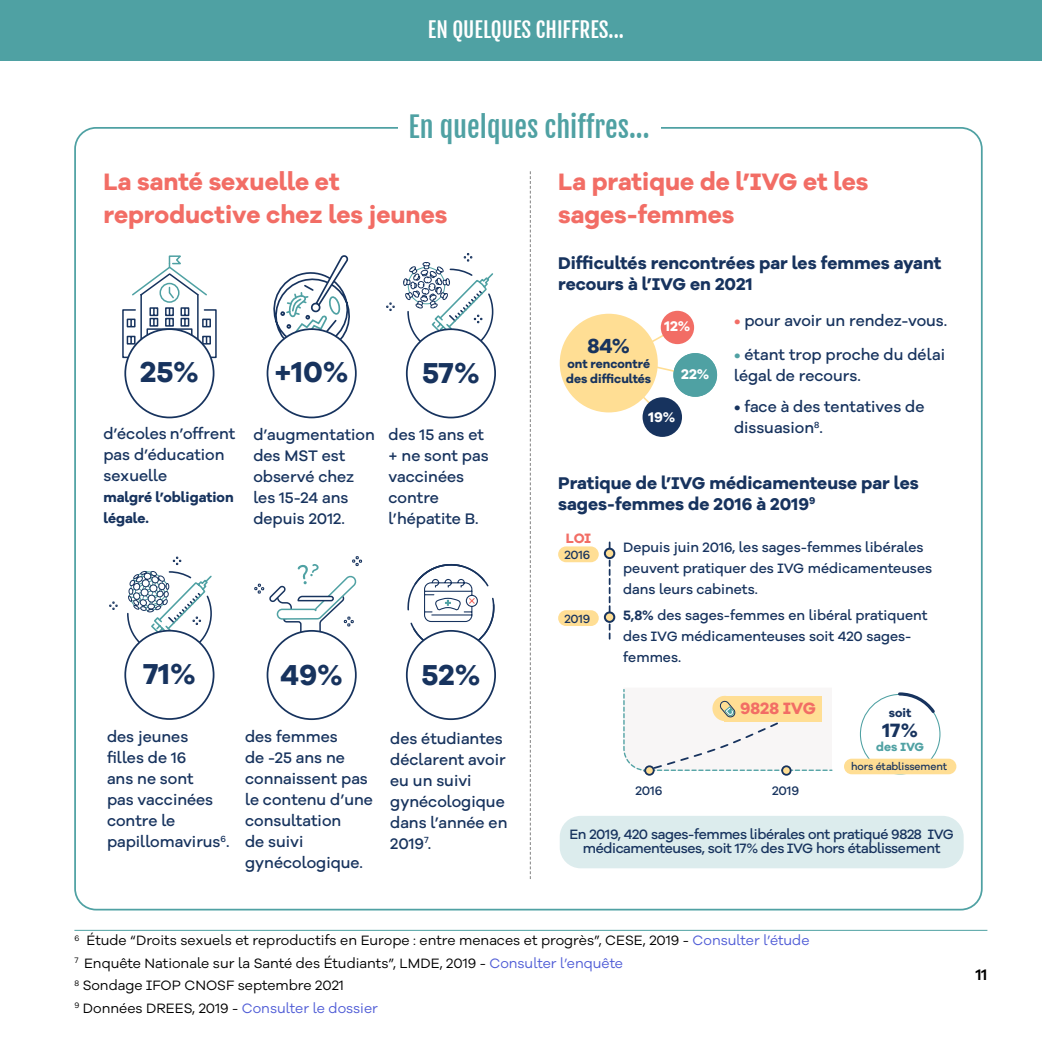
<style>
.page{position:relative;width:1042px;height:1042px;background:#fff}
.page>*{position:absolute;margin:0;border:0;box-sizing:border-box;transform-origin:0 0}
.t1{font:29.75px "Galano Grotesque Alt Bold";color:#17335e}
.t2{font:28px "Fjalla One";color:#4fa1a3}
.t3{font:24.5px/33.2px "Galano Grotesque Alt Bold";color:#f26d65}
.t4{font:21px "Fjalla One";color:#fff}
.t5{font:21px "Galano Grotesque Alt Bold";color:#17335e}
.t6{font:19.95px "Galano Grotesque Alt Bold";color:#17335e}
.t7{font:17.5px/21px "Galano Grotesque Alt Bold";color:#17335e}
.t8{font:16.97px "Galano Grotesque Alt Bold";color:#f26d65}
.t9{font:15.75px/21px "Galano Grotesque Alt Medium";color:#17335e}
.t10{font:700 15.75px "Galano Grotesque Alt Semi";color:#000}
.t11{font:14.35px "Galano Grotesque Alt Bold";color:#fff}
.t12{font:14px "Galano Grotesque Alt Regular";color:#000}
.t13{font:14px/21px "Galano Grotesque Alt Medium";color:#17335e}
.t14{font:14px/14px "Galano Grotesque Alt Medium";letter-spacing:-.025em;color:#17335e;text-align:center}
.t15{font:14px/21px "Galano Grotesque Alt Bold";color:#17335e}
.t16{font:14px "Galano Grotesque Alt Bold";color:#f26d65}
.t17{font:12.78px "Galano Grotesque Alt Medium";letter-spacing:-.01em;color:#17335e}
.t18{font:12.25px "Galano Grotesque Alt Bold";color:#17335e}
.t19{font:12.25px "Galano Grotesque Alt Medium";letter-spacing:-.01em;color:#17335e}
.t20{font:12.25px "Galano Grotesque Alt Bold";color:#4fa1a3}
.t21{font:10.5px "Galano Grotesque Alt Medium";letter-spacing:-.01em;color:#17335e}
.s1{color:#f26d65}
.s2{color:#4fa1a3}
.s3{font-family:"Galano Grotesque Alt Semi";font-weight:700}
.s4{color:#4f5cd6}
</style>
<div class="page">
<svg style="left:609px;top:542px;width:1px;height:97px"></svg>
<svg style="left:109px;top:556px;width:103px;height:101px"></svg>
<svg style="left:386px;top:253px;width:108px;height:102px"></svg>
<svg style="left:407px;top:564px;width:88px;height:88px"></svg>
<svg style="left:647px;top:325px;width:32px;height:20px"></svg>
<svg style="left:657px;top:364px;width:19px;height:8px"></svg>
<svg style="left:633px;top:387px;width:25px;height:19px"></svg>
<div style="left:0;top:0;width:1042px;height:60px;background:#4fa1a3"></div>
<hr style="left:74px;top:930px;width:913px;height:1px;background:#4fa1a3">
<svg style="left:530px;top:171px;width:1px;height:708px"></svg>
<svg style="left:122px;top:255px;width:95px;height:104px"></svg>
<svg style="left:269px;top:255px;width:85px;height:103px"></svg>
<div style="left:125px;top:329px;width:89px;height:88px;background:#fff;border-radius:50%"></div>
<div style="left:124px;top:328px;width:90px;height:90px;border:2px solid #17335e;border-radius:50%"></div>
<div style="left:267px;top:329px;width:89px;height:88px;background:#fff;border-radius:50%"></div>
<div style="left:267px;top:328px;width:90px;height:90px;border:2px solid #17335e;border-radius:50%"></div>
<div style="left:125px;top:631px;width:89px;height:88px;background:#fff;border-radius:50%"></div>
<div style="left:124px;top:630px;width:90px;height:90px;border:2px solid #17335e;border-radius:50%"></div>
<div style="left:407px;top:329px;width:88px;height:88px;background:#fff;border-radius:50%"></div>
<div style="left:406px;top:328px;width:90px;height:90px;border:2px solid #17335e;border-radius:50%"></div>
<div style="left:267px;top:630px;width:90px;height:90px;border:2px solid #17335e;border-radius:50%"></div>
<div style="left:407px;top:631px;width:88px;height:88px;background:#fff;border-radius:50%"></div>
<div style="left:406px;top:630px;width:90px;height:90px;border:2px solid #17335e;border-radius:50%"></div>
<svg style="left:896px;top:692px;width:40px;height:24px"></svg>
<div style="left:560px;top:314px;width:98px;height:98px;background:#ffde94;border-radius:50%"></div>
<div style="left:661px;top:311px;width:33px;height:33px;background:#f26d65;border-radius:50%"></div>
<div style="left:673px;top:353px;width:44px;height:44px;background:#4fa1a3;border-radius:50%"></div>
<div style="left:642px;top:397px;width:40px;height:40px;background:#17335e;border-radius:50%"></div>
<div style="left:844px;top:758px;width:112px;height:16px;background:#ffde94;border-radius:8px"></div>
<div style="left:560px;top:816px;width:403px;height:52px;background:#dceced;border-radius:21px"></div>
<div style="left:605px;top:549px;width:9px;height:9px;background:#ffde94;border-radius:50%"></div>
<div style="left:604px;top:548px;width:11px;height:11px;border:2px solid #17335e;border-radius:50%"></div>
<div style="left:605px;top:612px;width:9px;height:10px;background:#ffde94;border-radius:50%"></div>
<div style="left:604px;top:611px;width:11px;height:12px;border:2px solid #17335e;border-radius:50%"></div>
<div style="left:558px;top:546px;width:41px;height:16px;background:#ffde94;border-radius:8px"></div>
<div style="left:558px;top:610px;width:41px;height:16px;background:#ffde94;border-radius:8px"></div>
<div style="left:645px;top:766px;width:9px;height:9px;background:#17335e;border-radius:50%"></div>
<div style="left:644px;top:765px;width:10px;height:10px;border:2px solid #17335e;border-radius:50%"></div>
<div style="left:781px;top:765px;width:10px;height:10px;border:2px solid #17335e;border-radius:50%"></div>
<svg style="left:623px;top:689px;width:210px;height:83px"></svg>
<svg style="left:254px;top:556px;width:108px;height:89px"></svg>
<p class="t4" style="left:428px;top:17px;width:198px">EN QUELQUES CHIFFRES...</p>
<p class="t2" style="left:408px;top:109px;width:243px">En quelques chiffres...</p>
<p class="t3" style="left:103px;top:164px;width:345px">La santé sexuelle et reproductive chez les jeunes</p>
<p class="t3" style="left:558px;top:164px;width:312px">La pratique de l’IVG et les sages-femmes</p>
<p class="t1" style="left:140px;top:353px;width:60px">25%</p>
<p class="t1" style="left:275px;top:353px;width:75px">+10%</p>
<p class="t1" style="left:422px;top:354px;width:59px">57%</p>
<p class="t9" style="left:103px;top:423px;width:133px">d’écoles n’offrent pas d’éducation sexuelle</p>
<p class="t15" style="left:103px;top:486px;width:132px">malgré l’obligation légale.</p>
<p class="t9" style="left:253px;top:424px;width:123px">d’augmentation des MST est observé chez les 15-24 ans depuis 2012.</p>
<p class="t9" style="left:388px;top:424px;width:102px">des 15 ans et + ne sont pas vaccinées contre l’hépatite B.</p>
<p class="t1" style="left:143px;top:655px;width:54px">71%</p>
<p class="t1" style="left:280px;top:655px;width:64px">49%</p>
<p class="t1" style="left:421px;top:655px;width:61px">52%</p>
<p class="t9" style="left:107px;top:725px;width:124px">des jeunes<br>filles de 16<br>ans ne sont<br>pas vaccinées contre le papillomavirus<sup>6</sup>.</p>
<p class="t9" style="left:245px;top:725px;width:129px">des femmes<br>de -25 ans ne connaissent pas le contenu d’une consultation<br>de suivi gynécologique.</p>
<p class="t9" style="left:390px;top:727px;width:119px">des étudiantes déclarent avoir eu un suivi gynécologique dans l’année en<br>2019<sup>7</sup>.</p>
<p class="t7" style="left:558px;top:252px;width:385px">Difficultés rencontrées par les femmes ayant recours à l’IVG en 2021</p>
<p class="t11" style="left:664px;top:317px;width:28px">12%</p>
<p class="t11" style="left:681px;top:365px;width:30px">22%</p>
<p class="t11" style="left:648px;top:408px;width:28px">19%</p>
<p class="t5" style="left:587px;top:332px;width:44px">84%</p>
<p class="t18" style="left:567px;top:356px;width:84px">ont rencontré</p>
<p class="t18" style="left:566px;top:370px;width:87px">des difficultés</p>
<p class="t9" style="left:734px;top:310px;width:215px"><span class="s1">•</span> pour avoir un rendez-vous.</p>
<p class="t9" style="left:734px;top:344px;width:212px"><span class="s2">•</span> étant trop proche du délai légal de recours.</p>
<p class="t9" style="left:734px;top:396px;width:192px">• face à des tentatives de dissuasion<sup>8</sup>.</p>
<p class="t7" style="left:558px;top:472px;width:362px">Pratique de l’IVG médicamenteuse par les sages-femmes de 2016 à 2019<sup>9</sup></p>
<p class="t16" style="left:566px;top:529px;width:27px">LOI</p>
<p class="t19" style="left:564px;top:547px;width:28px">2016</p>
<p class="t19" style="left:564px;top:611px;width:28px">2019</p>
<p class="t13" style="left:623px;top:536px;width:310px">Depuis juin 2016, les sages-femmes libérales peuvent pratiquer des IVG médicamenteuses dans leurs cabinets.</p>
<p class="t13" style="left:623px;top:604px;width:306px"><span class="s3">5,8%</span> des sages-femmes en libéral pratiquent des IVG médicamenteuses soit 420 sages&shy;femmes.</p>
<p class="t8" style="left:740px;top:697px;width:77px">9828 IVG</p>
<p class="t17" style="left:635px;top:782px;width:29px">2016</p>
<p class="t17" style="left:772px;top:782px;width:29px">2019</p>
<p class="t18" style="left:889px;top:705px;width:24px">soit</p>
<p class="t6" style="left:882px;top:717px;width:37px">17%</p>
<p class="t20" style="left:876px;top:739px;width:49px">des IVG</p>
<p class="t21" style="left:851px;top:760px;width:98px">hors établissement</p>
<p class="t14" style="left:569px;top:827px;width:386px">En 2019, 420 sages-femmes libérales ont pratiqué 9828 IVG médicamenteuses, soit 17% des IVG hors établissement</p>
<p class="t12" style="left:74px;top:931px;width:736px"><sup>6</sup> Étude “Droits sexuels et reproductifs en Europe : entre menaces et progrès”, CESE, 2019 - <span class="s4">Consulter l’étude</span></p>
<p class="t12" style="left:74px;top:954px;width:550px"><sup>7</sup> Enquête Nationale sur la Santé des Étudiants”, LMDE, 2019 - <span class="s4">Consulter l’enquête</span></p>
<p class="t12" style="left:74px;top:976px;width:271px"><sup>8</sup> Sondage IFOP CNOSF septembre 2021</p>
<p class="t12" style="left:74px;top:999px;width:305px"><sup>9</sup> Données DREES, 2019 - <span class="s4">Consulter le dossier</span></p>
<p class="t10" style="left:976px;top:964px;width:13px">11</p>
</div>
